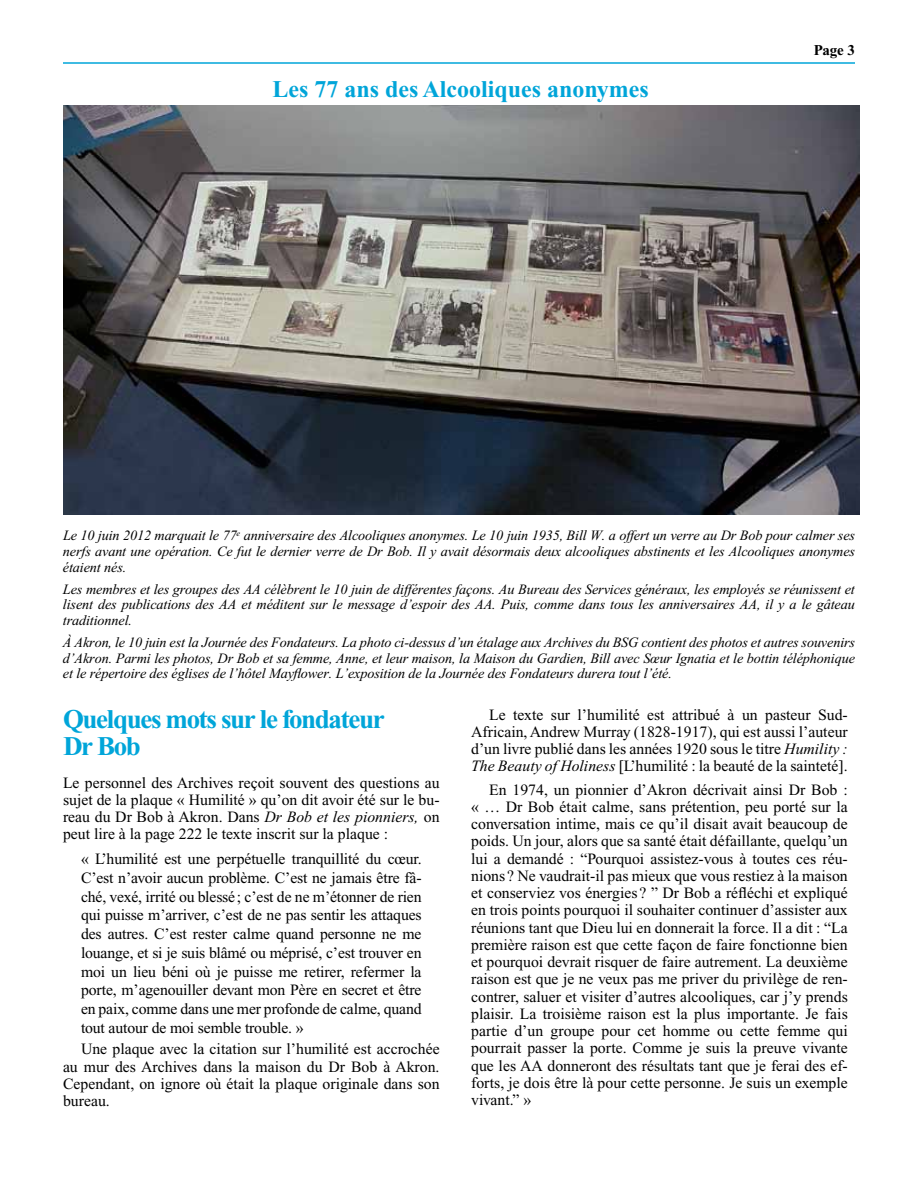
<style>
.page{position:relative;width:918px;height:1188px;background:#fff}
.page>*{position:absolute;margin:0;border:0;box-sizing:border-box;transform-origin:0 0}
.t1{font:700 27px/27px "Times New Roman";letter-spacing:-.05em;color:#00a5d9}
.t2{font:700 24px "Times New Roman";color:#00a5d9}
.t3{font:15.75px/17.2px "Times New Roman";color:#000;text-align:justify}
.t4{font:700 15px "Times New Roman";color:#000}
.t5{font:italic 14.25px/15.8px "Times New Roman";letter-spacing:-.01em;color:#000;text-align:justify}
.s1{font-style:italic}
</style>
<div class="page">
<hr style="left:63px;top:62px;width:792px;height:2px;background:#00a5d9">
<img style="left:63px;top:105px;width:797px;height:410px">
<h2 class="t2" style="left:273px;top:76px;width:378px">Les 77 ans des Alcooliques anonymes</h2>
<p class="t4" style="left:814px;top:41px;width:43px">Page 3</p>
<p class="t5" style="left:63px;top:528px;width:794px">Le 10 juin 2012 marquait le 77<sup>e</sup> anniversaire des Alcooliques anonymes. Le 10 juin 1935, Bill W. a offert un verre au Dr Bob pour calmer ses nerfs avant une opération. Ce fut le dernier verre de Dr Bob. Il y avait désormais deux alcooliques abstinents et les Alcooliques anonymes étaient nés.</p>
<p class="t5" style="left:63px;top:581px;width:793px">Les membres et les groupes des AA célèbrent le 10 juin de différentes façons. Au Bureau des Services généraux, les employés se réunissent et lisent des publications des AA et méditent sur le message d’espoir des AA. Puis, comme dans tous les anniversaires AA, il y a le gâteau traditionnel.</p>
<p class="t5" style="left:63px;top:634px;width:794px">À Akron, le 10 juin est la Journée des Fondateurs. La photo ci-dessus d’un étalage aux Archives du BSG contient des photos et autres souvenirs d’Akron. Parmi les photos, Dr Bob et sa femme, Anne, et leur maison, la Maison du Gardien, Bill avec Sœur Ignatia et le bottin téléphonique et le répertoire des églises de l’hôtel Mayflower. L’exposition de la Journée des Fondateurs durera tout l’été.</p>
<h1 class="t1" style="left:63px;top:706px;width:323px">Quelques mots sur le fondateur<br>Dr Bob</h1>
<p class="t3" style="left:63px;top:774px;width:378px">Le personnel des Archives reçoit souvent des questions au sujet de la plaque « Humilité » qu’on dit avoir été sur le bu&shy;reau du Dr Bob à Akron. Dans <span class="s1">Dr Bob et les pionniers,</span> on peut lire à la page 222 le texte inscrit sur la plaque :</p>
<p class="t3" style="left:81px;top:849px;width:342px;line-height:18.8px">« L’humilité est une perpétuelle tranquillité du cœur.<br>C’est n’avoir aucun problème. C’est ne jamais être fâ&shy;ché, vexé, irrité ou blessé; c’est de ne m’étonner de rien qui puisse m’arriver, c’est de ne pas sentir les attaques des autres. C’est rester calme quand personne ne me louange, et si je suis blâmé ou méprisé, c’est trouver en moi un lieu béni où je puisse me retirer, refermer la porte, m’agenouiller devant mon Père en secret et être en paix, comme dans une mer profonde de calme, quand tout autour de moi semble trouble. »</p>
<p class="t3" style="left:63px;top:1041px;width:378px;text-indent:18px">Une plaque avec la citation sur l’humilité est accrochée au mur des Archives dans la maison du Dr Bob à Akron.<br>Cependant, on ignore où était la plaque originale dans son bureau.</p>
<p class="t3" style="left:471px;top:706px;width:378px;text-indent:18px">Le texte sur l’humilité est attribué à un pasteur Sud-Africain, Andrew Murray (1828-1917), qui est aussi l’auteur d’un livre publié dans les années 1920 sous le titre <span class="s1">Humility :<br>The Beauty of Holiness</span> [L’humilité : la beauté de la sainteté].</p>
<p class="t3" style="left:471px;top:781px;width:378px;text-indent:18px">En 1974, un pionnier d’Akron décrivait ainsi Dr Bob : « … Dr Bob était calme, sans prétention, peu porté sur la conversation intime, mais ce qu’il disait avait beaucoup de poids. Un jour, alors que sa santé était défaillante, quelqu’un lui a demandé : “Pourquoi assistez-vous à toutes ces réu&shy;nions ? Ne vaudrait-il pas mieux que vous restiez à la maison et conserviez vos énergies ? ” Dr Bob a réfléchi et expliqué en trois points pourquoi il souhaiter continuer d’assister aux réunions tant que Dieu lui en donnerait la force. Il a dit : “La première raison est que cette façon de faire fonctionne bien et pourquoi devrait risquer de faire autrement. La deuxième raison est que je ne veux pas me priver du privilège de ren&shy;contrer, saluer et visiter d’autres alcooliques, car j’y prends plaisir. La troisième raison est la plus importante. Je fais partie d’un groupe pour cet homme ou cette femme qui pourrait passer la porte. Comme je suis la preuve vivante que les AA donneront des résultats tant que je ferai des ef&shy;forts, je dois être là pour cette personne. Je suis un exemple vivant.” »</p>
</div>
